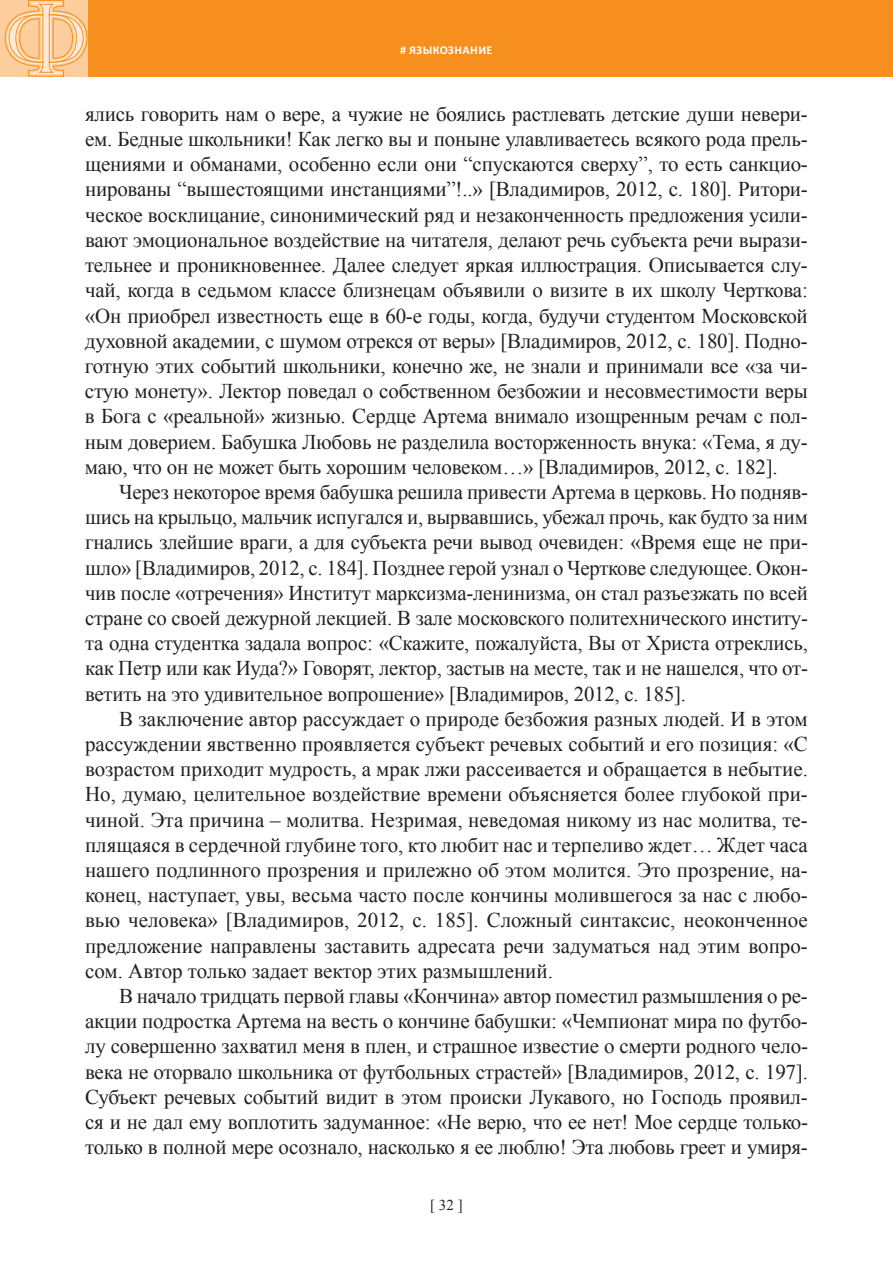
<style>
.page{position:relative;width:893px;height:1263px;background:#fff}
.page>*{position:absolute;margin:0;border:0;box-sizing:border-box;transform-origin:0 0}
.t1{font:21px/25.2px "Times New Roman";letter-spacing:-.01em;color:#231f20;text-align:justify}
.t2{font:15px "Times New Roman";color:#231f20}
.t3{font:700 12px "Calibri";letter-spacing:.04em;color:#fff}
</style>
<div class="page">
<div style="left:0;top:0;width:893px;height:77px;background:#f68f1e"></div>
<div style="left:0;top:0;width:88px;height:77px;background:#fdce9d"></div>
<svg style="left:4px;top:0;width:84px;height:77px"></svg>
<p class="t3" style="left:400px;top:43px;width:94px"># ЯЗЫКОЗНАНИЕ</p>
<p class="t1" style="left:85px;top:101px;width:724px">ялись говорить нам о вере, а чужие не боялись растлевать детские души невери&shy;ем. Бедные школьники! Как легко вы и поныне улавливаетесь всякого рода прель&shy;щениями и обманами, особенно если они “спускаются сверху”, то есть санкцио&shy;нированы “вышестоящими инстанциями”!..» [Владимиров, 2012, с. 180]. Ритори&shy;ческое восклицание, синонимический ряд и незаконченность предложения усили&shy;вают эмоциональное воздействие на читателя, делают речь субъекта речи вырази&shy;тельнее и проникновеннее. Далее следует яркая иллюстрация. Описывается слу&shy;чай, когда в седьмом классе близнецам объявили о визите в их школу Черткова: «Он приобрел известность еще в 60-е годы, когда, будучи студентом Московской духовной академии, с шумом отрекся от веры» [Владимиров, 2012, с. 180]. Подно&shy;готную этих событий школьники, конечно же, не знали и принимали все «за чи&shy;стую монету». Лектор поведал о собственном безбожии и несовместимости веры в Бога с «реальной» жизнью. Сердце Артема внимало изощренным речам с пол&shy;ным доверием. Бабушка Любовь не разделила восторженность внука: «Тема, я ду&shy;маю, что он не может быть хорошим человеком…» [Владимиров, 2012, с. 182].</p>
<p class="t1" style="left:85px;top:479px;width:724px;text-indent:34px">Через некоторое время бабушка решила привести Артема в церковь. Но подняв&shy;шись на крыльцо, мальчик испугался и, вырвавшись, убежал прочь, как будто за ним гнались злейшие враги, а для субъекта речи вывод очевиден: «Время еще не при&shy;шло» [Владимиров, 2012, с. 184]. Позднее герой узнал о Черткове следующее. Окон&shy;чив после «отречения» Институт марксизма-ленинизма, он стал разъезжать по всей стране со своей дежурной лекцией. В зале московского политехнического институ&shy;та одна студентка задала вопрос: «Скажите, пожалуйста, Вы от Христа отреклись, как Петр или как Иуда?» Говорят, лектор, застыв на месте, так и не нашелся, что от&shy;ветить на это удивительное вопрошение» [Владимиров, 2012, с. 185].</p>
<p class="t1" style="left:85px;top:706px;width:724px;text-indent:34px">В заключение автор рассуждает о природе безбожия разных людей. И в этом рассуждении явственно проявляется субъект речевых событий и его позиция: «С возрастом приходит мудрость, а мрак лжи рассеивается и обращается в небытие.<br>Но, думаю, целительное воздействие времени объясняется более глубокой при&shy;чиной. Эта причина – молитва. Незримая, неведомая никому из нас молитва, те&shy;плящаяся в сердечной глубине того, кто любит нас и терпеливо ждет… Ждет часа нашего подлинного прозрения и прилежно об этом молится. Это прозрение, на&shy;конец, наступает, увы, весьма часто после кончины молившегося за нас с любо&shy;вью человека» [Владимиров, 2012, с. 185]. Сложный синтаксис, неоконченное предложение направлены заставить адресата речи задуматься над этим вопро&shy;сом. Автор только задает вектор этих размышлений.</p>
<p class="t1" style="left:85px;top:983px;width:724px;text-indent:34px">В начало тридцать первой главы «Кончина» автор поместил размышления о ре&shy;акции подростка Артема на весть о кончине бабушки: «Чемпионат мира по футбо&shy;лу совершенно захватил меня в плен, и страшное известие о смерти родного чело&shy;века не оторвало школьника от футбольных страстей» [Владимиров, 2012, с. 197].<br>Субъект речевых событий видит в этом происки Лукавого, но Господь проявил&shy;ся и не дал ему воплотить задуманное: «Не верю, что ее нет! Мое сердце только&shy;только в полной мере осознало, насколько я ее люблю! Эта любовь греет и умиря-</p>
<p class="t2" style="left:430px;top:1194px;width:34px">[ 32 ]</p>
</div>
